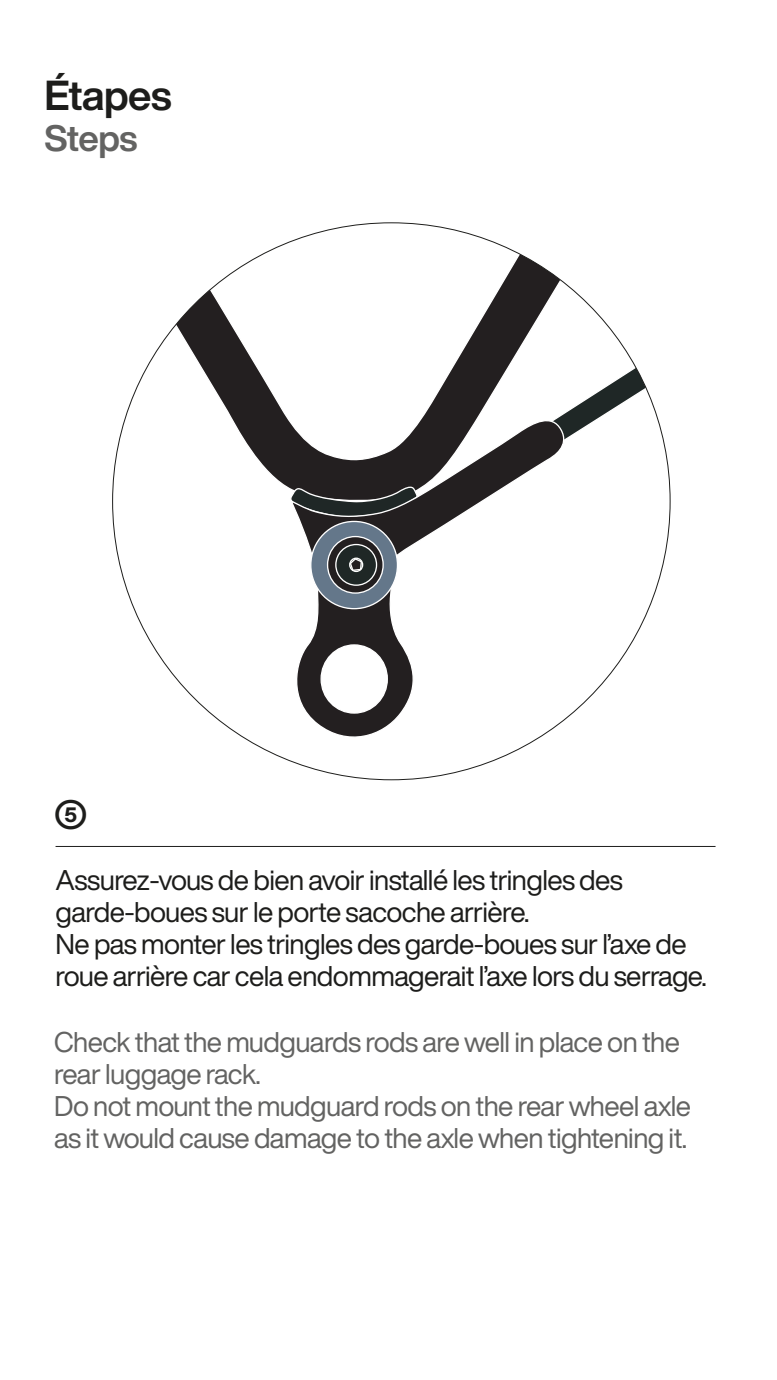
<style>
.page{position:relative;width:777px;height:1380px;background:#fff}
.page>*{position:absolute;margin:0;border:0;box-sizing:border-box;transform-origin:0 0}
.t1{font:700 41.19px "Helvetica Now Display";letter-spacing:-.01em;color:#1d1d1b}
.t2{font:700 36.06px "Helvetica Now Display";letter-spacing:-.02em;color:#636362}
.t3{font:700 32.06px "Helvetica Now Display";color:#1d1d1b}
.t4{font:28.06px/32.1px "Helvetica Now Display";letter-spacing:-.02em;color:#1d1d1b}
.t5{font:28.06px/32.1px "Helvetica Now Display";letter-spacing:-.02em;color:#636362}
</style>
<div class="page">
<hr style="left:56px;top:846px;width:659px;height:1px;background:#1d1d1b">
<svg style="left:129px;top:249px;width:450px;height:237px"></svg>
<svg style="left:543px;top:324px;width:123px;height:124px"></svg>
<svg style="left:287px;top:413px;width:283px;height:325px"></svg>
<div style="left:311px;top:521px;width:86px;height:88px;background:#64778a;border-radius:50%"></div>
<svg style="left:327px;top:537px;width:56px;height:56px"></svg>
<div style="left:327px;top:536px;width:56px;height:58px;border:1px solid #fff;border-radius:50%"></div>
<div style="left:336px;top:545px;width:40px;height:40px;background:#1f2726;border-radius:50%"></div>
<div style="left:335px;top:544px;width:42px;height:42px;border:1px solid #fff;border-radius:50%"></div>
<div style="left:349px;top:558px;width:14px;height:14px;border:1px solid #fff;border-radius:50%"></div>
<svg style="left:349px;top:557px;width:13px;height:15px"></svg>
<h1 class="t1" style="left:44px;top:67px;width:129px">Étapes</h1>
<p class="t2" style="left:44px;top:114px;width:94px">Steps</p>
<p class="t3" style="left:56px;top:792px;width:32px">⑤</p>
<p class="t4" style="left:56px;top:864px;width:652px">Assurez-vous de bien avoir installé les tringles des garde-boues sur le porte sacoche arrière.<br>Ne pas monter les tringles des garde-boues sur l’axe de roue arrière car cela endommagerait l’axe lors du serrage.</p>
<p class="t5" style="left:54px;top:1026px;width:638px">Check that the mudguards rods are well in place on the rear luggage rack.<br>Do not mount the mudguard rods on the rear wheel axle as it would cause damage to the axle when tightening it.</p>
</div>
